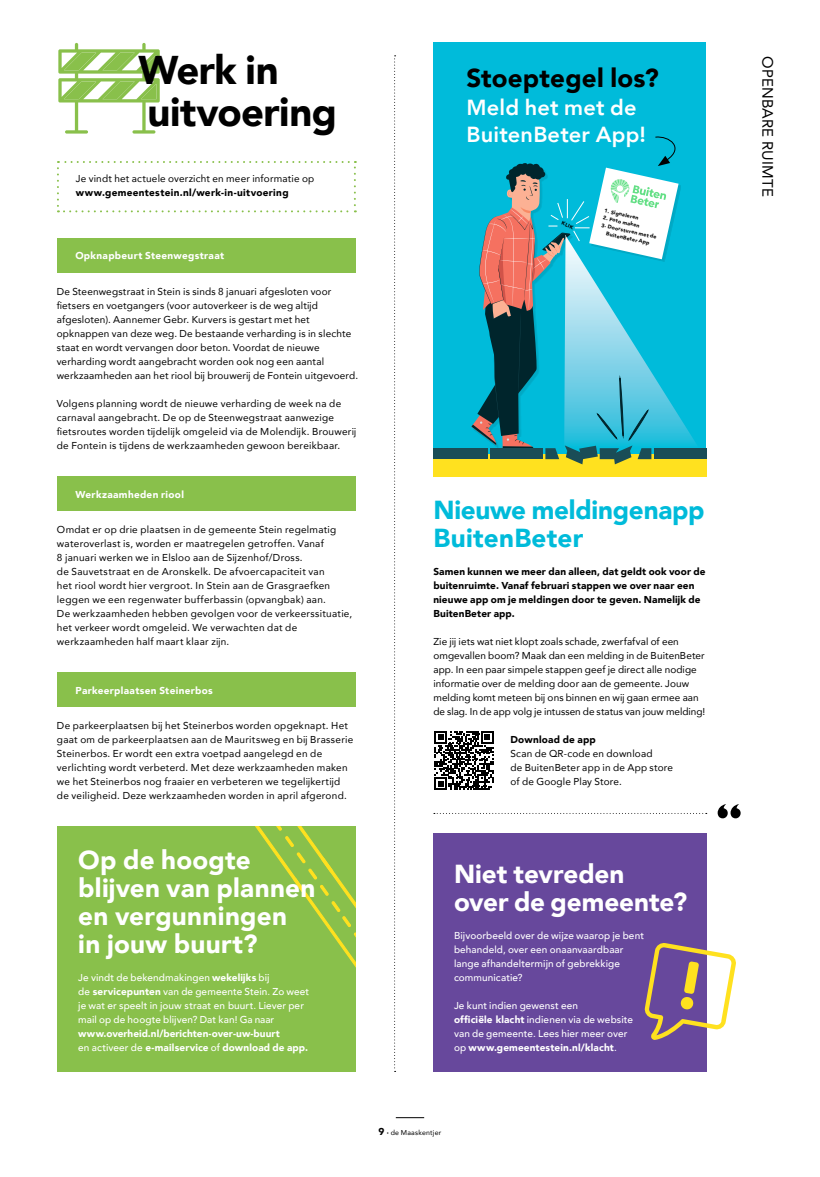
<style>
.page{position:relative;width:820px;height:1177px;background:#fff}
.page>*{position:absolute;margin:0;border:0;box-sizing:border-box;transform-origin:0 0}
.t1{font:900 40px/42px "Avenir";letter-spacing:-.015em;color:#000}
.t2{font:900 26px/28px "Avenir";letter-spacing:.005em;color:#fff}
.t3{font:900 26px/28px "Avenir";letter-spacing:-.005em;color:#00bbda}
.t4{font:900 25.9px "Avenir";letter-spacing:.01em;color:#000}
.t5{font:800 21.8px/27.5px "Avenir";letter-spacing:.01em;color:#fff}
.t6{font:15px "Avenir";letter-spacing:.015em;color:#000}
.t7{font:10px/14px "Avenir";letter-spacing:.02em;color:#000}
.t8{font:500 10px/14px "Avenir";letter-spacing:.01em;color:#fff}
.t9{font:900 10px/14px "Avenir";letter-spacing:.015em;color:#000}
.t10{font:900 10px/14px "Avenir";letter-spacing:.005em;color:#fff}
.t11{font:900 10px "Avenir";letter-spacing:.025em;color:#fff}
.t12{font:900 10px "Avenir";letter-spacing:.035em;color:#000}
.t13{font:7px "Avenir";letter-spacing:.03em;color:#000}
.t14{font:900 5.3px/7.4px "Avenir";color:#000;text-align:center}
.t15{font:900 5.2px "Avenir";color:#000}
.s1{font-weight:900}
.s2{font-weight:400}
.s3{font-weight:500}
.s4{font-weight:900;font-size:10px}
</style>
<div class="page">
<svg style="left:395px;top:1117px;width:29px;height:1px"></svg>
<svg style="left:58px;top:43px;width:102px;height:91px"></svg>
<div style="left:57px;top:238px;width:299px;height:34px;background:#89c04b"></div>
<div style="left:57px;top:476px;width:299px;height:34px;background:#89c04b"></div>
<div style="left:57px;top:672px;width:299px;height:34px;background:#89c04b"></div>
<svg style="left:57px;top:161px;width:299px;height:51px"></svg>
<div style="left:57px;top:826px;width:299px;height:245px;background:#89c04b"></div>
<svg style="left:255px;top:826px;width:101px;height:142px"></svg>
<svg style="left:394px;top:55px;width:1px;height:1014px"></svg>
<div style="left:433px;top:43px;width:273px;height:433px;background:#00bbda"></div>
<div style="left:433px;top:454px;width:273px;height:22px;background:#ffe11f"></div>
<div style="left:433px;top:448px;width:55px;height:11px;background:#1a4d57"></div>
<div style="left:653px;top:448px;width:53px;height:11px;background:#1a4d57"></div>
<svg style="left:471px;top:136px;width:225px;height:328px"></svg>
<svg style="left:434px;top:731px;width:59px;height:59px"></svg>
<div style="left:433px;top:833px;width:273px;height:238px;background:#67489c"></div>
<svg style="left:644px;top:942px;width:92px;height:97px"></svg>
<svg style="left:717px;top:804px;width:23px;height:14px"></svg>
<svg style="left:433px;top:813px;width:273px;height:1px"></svg>
<h1 class="t1" style="left:138px;top:48px;width:200px">Werk in uitvoering</h1>
<p class="t7" style="left:76px;top:172px;width:240px">Je vindt het actuele overzicht en meer informatie op</p>
<p class="t12" style="left:76px;top:184px;width:214px">www.gemeentestein.nl/werk-in-uitvoering</p>
<p class="t11" style="left:75px;top:247px;width:150px">Opknapbeurt Steenwegstraat</p>
<p class="t7" style="left:57px;top:284px;width:303px">De Steenwegstraat in Stein is sinds 8 januari afgesloten voor fietsers en voetgangers (voor autoverkeer is de weg altijd afgesloten). Aannemer Gebr. Kurvers is gestart met het opknappen van deze weg. De bestaande verharding is in slechte staat en wordt vervangen door beton. Voordat de nieuwe verharding wordt aangebracht worden ook nog een aantal werkzaamheden aan het riool bij brouwerij de Fontein uitgevoerd.</p>
<p class="t7" style="left:57px;top:396px;width:301px">Volgens planning wordt de nieuwe verharding de week na de carnaval aangebracht. De op de Steenwegstraat aanwezige fietsroutes worden tijdelijk omgeleid via de Molendijk. Brouwerij de Fontein is tijdens de werkzaamheden gewoon bereikbaar.</p>
<p class="t11" style="left:75px;top:485px;width:110px">Werkzaamheden riool</p>
<p class="t7" style="left:57px;top:522px;width:297px">Omdat er op drie plaatsen in de gemeente Stein regelmatig wateroverlast is, worden er maatregelen getroffen. Vanaf<br>8 januari werken we in Elsloo aan de Sijzenhof/Dross.<br>de Sauvetstraat en de Aronskelk. De afvoercapaciteit van<br>het riool wordt hier vergroot. In Stein aan de Grasgraefken leggen we een regenwater bufferbassin (opvangbak) aan.<br>De werkzaamheden hebben gevolgen voor de verkeerssituatie, het verkeer wordt omgeleid. We verwachten dat de werkzaamheden half maart klaar zijn.</p>
<p class="t11" style="left:75px;top:681px;width:139px">Parkeerplaatsen Steinerbos</p>
<p class="t7" style="left:57px;top:718px;width:298px">De parkeerplaatsen bij het Steinerbos worden opgeknapt. Het gaat om de parkeerplaatsen aan de Mauritsweg en bij Brasserie Steinerbos. Er wordt een extra voetpad aangelegd en de verlichting wordt verbeterd. Met deze werkzaamheden maken we het Steinerbos nog fraaier en verbeteren we tegelijkertijd de veiligheid. Deze werkzaamheden worden in april afgerond.</p>
<h2 class="t2" style="left:78px;top:845px;width:238px">Op de hoogte blijven van plannen en vergunningen in jouw buurt?</h2>
<p class="t8" style="left:78px;top:969px;width:232px">Je vindt de bekendmakingen <span class="s1">wekelijks</span> bij<br>de <span class="s1">servicepunten</span> van de gemeente Stein<span class="s2">.</span> Zo weet je wat er speelt in jouw straat en buurt. Liever per mail op de hoogte blijven? Dat kan! Ga naar</p>
<p class="t10" style="left:78px;top:1026px;width:231px">www.overheid.nl/berichten-over-uw-buurt<br><span class="s3">en activeer de</span> e-mailservice <span class="s3">of</span> download de app.</p>
<h3 class="t4" style="left:466px;top:56px;width:194px">Stoeptegel los?</h3>
<h3 class="t5" style="left:466px;top:93px;width:181px">Meld het met de<br>BuitenBeter App!</h3>
<p class="t15" style="left:563px;top:219px;width:14px;rotate:22deg">KLIK</p>
<p class="t14" style="left:605px;top:207px;width:36px;rotate:12deg">1. Signaleren</p>
<p class="t14" style="left:603px;top:214px;width:39px;rotate:12deg">2. Foto maken</p>
<p class="t14" style="left:602px;top:221px;width:58px;rotate:12deg">3. Doorsturen met de<br>BuitenBeter App</p>
<h2 class="t3" style="left:433px;top:495px;width:272px">Nieuwe meldingenapp<br>BuitenBeter</h2>
<p class="t9" style="left:433px;top:564px;width:273px">Samen kunnen we meer dan alleen, dat geldt ook voor de buitenruimte. Vanaf februari stappen we over naar een nieuwe app om je meldingen door te geven. Namelijk de BuitenBeter app.</p>
<p class="t7" style="left:433px;top:634px;width:273px">Zie jij iets wat niet klopt zoals schade, zwerfafval of een omgevallen boom? Maak dan een melding in de BuitenBeter app. In een paar simpele stappen geef je direct alle nodige informatie over de melding door aan de gemeente. Jouw melding komt meteen bij ons binnen en wij gaan ermee aan de slag. In de app volg je intussen de status van jouw melding!</p>
<p class="t9" style="left:510px;top:732px;width:87px">Download de app</p>
<p class="t7" style="left:510px;top:746px;width:164px">Scan de QR-code en download<br>de BuitenBeter app in de App store of de Google Play Store.</p>
<h2 class="t2" style="left:454px;top:859px;width:234px">Niet tevreden<br>over de gemeente?</h2>
<p class="t8" style="left:454px;top:927px;width:191px">Bijvoorbeeld over de wijze waarop je bent behandeld, over een onaanvaardbaar lange afhandeltermijn of gebrekkige communicatie?</p>
<p class="t8" style="left:454px;top:997px;width:180px">Je kunt indien gewenst een<br><span class="s1">officiële klacht</span> indienen via de website van de gemeente. Lees hier meer over op <span class="s1">www.gemeentestein.nl/klacht</span>.</p>
<p class="t13" style="left:378px;top:1126px;width:64px"><span class="s4">9</span> <span class="s1">·</span> de Maaskentjer</p>
<h3 class="t6" style="left:779px;top:56px;width:143px;rotate:90deg">OPENBARE RUIMTE</h3>
</div>
